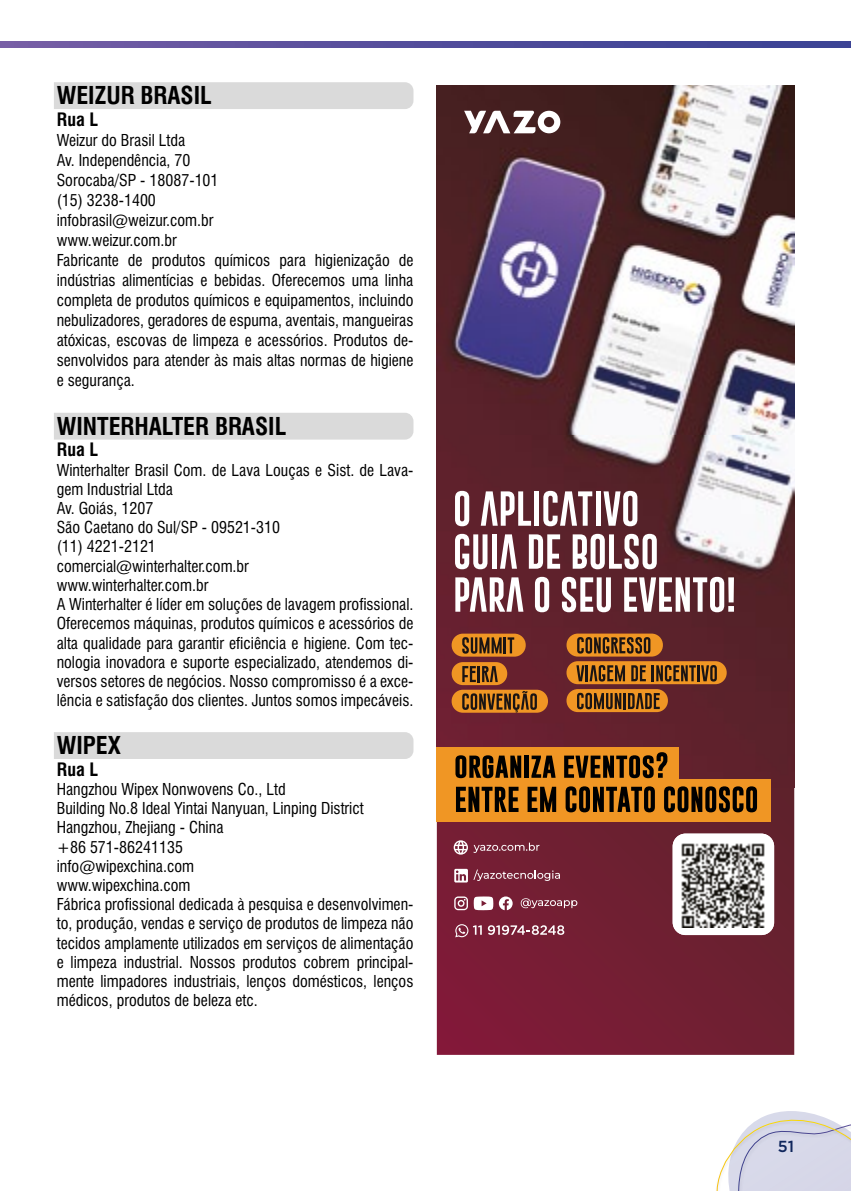
<style>
.page{position:relative;width:851px;height:1191px;background:#fff}
.page>*{position:absolute;margin:0;border:0;box-sizing:border-box;transform-origin:0 0}
.t1{font:700 condensed 24px "Swiss 721 BT";color:#000}
.t2{font:700 condensed 18px "Swiss 721 BT";letter-spacing:.01em;color:#000}
.t3{font:condensed 16px/19.2px "Swiss 721 BT";color:#000}
.t4{font:500 16px "Gotham";color:#0f265c}
</style>
<div class="page">
<svg style="left:716px;top:1111px;width:134px;height:80px"></svg>
<svg style="left:3px;top:41px;width:847px;height:7px;background:#554e9b"></svg>
<svg style="left:0;top:41px;width:3px;height:7px"></svg>
<div style="left:54px;top:82px;width:359px;height:27px;background:#dadada"></div>
<div style="left:54px;top:413px;width:359px;height:26px;background:#dadada"></div>
<div style="left:54px;top:732px;width:359px;height:27px;background:#dadada"></div>
<svg style="left:437px;top:787px;width:357px;height:267px;background:#731e33"></svg>
<img style="left:437px;top:85px;width:357px;height:702px">
<svg style="left:464px;top:111px;width:96px;height:22px"></svg>
<svg style="left:520px;top:898px;width:57px;height:10px"></svg>
<svg style="left:454px;top:896px;width:39px;height:14px"></svg>
<svg style="left:499px;top:896px;width:13px;height:14px"></svg>
<svg style="left:454px;top:869px;width:106px;height:13px"></svg>
<svg style="left:453px;top:840px;width:86px;height:14px"></svg>
<div style="left:437px;top:747px;width:242px;height:42px;background:#f09624"></div>
<div style="left:437px;top:779px;width:333px;height:43px;background:#f09624"></div>
<div style="left:566px;top:633px;width:96px;height:23px;background:#f09624;border-radius:11px"></div>
<div style="left:451px;top:689px;width:97px;height:23px;background:#f09624;border-radius:11px"></div>
<div style="left:451px;top:633px;width:74px;height:23px;background:#f09624;border-radius:11px"></div>
<div style="left:451px;top:662px;width:56px;height:23px;background:#f09624;border-radius:11px"></div>
<div style="left:566px;top:661px;width:160px;height:23px;background:#f09624;border-radius:11px"></div>
<div style="left:566px;top:689px;width:101px;height:23px;background:#f09624;border-radius:11px"></div>
<svg style="left:577px;top:637px;width:73px;height:16px"></svg>
<svg style="left:462px;top:691px;width:75px;height:21px"></svg>
<svg style="left:462px;top:637px;width:39px;height:16px"></svg>
<hr style="left:503px;top:637px;width:3px;height:16px;background:#1a1413">
<svg style="left:507px;top:637px;width:7px;height:16px"></svg>
<svg style="left:462px;top:666px;width:14px;height:16px"></svg>
<hr style="left:477px;top:666px;width:3px;height:16px;background:#1a1413">
<svg style="left:482px;top:666px;width:15px;height:16px"></svg>
<svg style="left:576px;top:665px;width:49px;height:16px"></svg>
<svg style="left:631px;top:665px;width:14px;height:16px"></svg>
<hr style="left:651px;top:665px;width:3px;height:16px;background:#1a1413">
<svg style="left:656px;top:665px;width:60px;height:16px"></svg>
<svg style="left:577px;top:693px;width:82px;height:16px"></svg>
<svg style="left:455px;top:491px;width:14px;height:35px"></svg>
<svg style="left:480px;top:491px;width:51px;height:35px"></svg>
<div style="left:534px;top:491px;width:5px;height:35px;background:#fff"></div>
<svg style="left:543px;top:491px;width:49px;height:35px"></svg>
<div style="left:595px;top:491px;width:5px;height:35px;background:#fff"></div>
<svg style="left:603px;top:491px;width:34px;height:35px"></svg>
<svg style="left:455px;top:534px;width:32px;height:35px"></svg>
<div style="left:492px;top:534px;width:5px;height:35px;background:#fff"></div>
<svg style="left:500px;top:534px;width:17px;height:35px"></svg>
<svg style="left:528px;top:534px;width:32px;height:35px"></svg>
<svg style="left:572px;top:534px;width:84px;height:35px"></svg>
<svg style="left:455px;top:577px;width:68px;height:34px"></svg>
<svg style="left:535px;top:577px;width:14px;height:35px"></svg>
<svg style="left:562px;top:577px;width:48px;height:35px"></svg>
<svg style="left:624px;top:577px;width:109px;height:35px"></svg>
<div style="left:728px;top:577px;width:5px;height:25px;background:#fff"></div>
<div style="left:672px;top:833px;width:102px;height:102px;background:#fff;border-radius:13px"></div>
<img style="left:681px;top:843px;width:84px;height:84px">
<svg style="left:455px;top:755px;width:66px;height:23px"></svg>
<hr style="left:524px;top:755px;width:4px;height:22px;background:#000">
<svg style="left:531px;top:755px;width:24px;height:22px"></svg>
<svg style="left:564px;top:752px;width:103px;height:26px"></svg>
<svg style="left:456px;top:786px;width:62px;height:26px"></svg>
<svg style="left:527px;top:786px;width:29px;height:26px"></svg>
<svg style="left:565px;top:786px;width:89px;height:26px"></svg>
<svg style="left:664px;top:786px;width:93px;height:26px"></svg>
<svg style="left:455px;top:924px;width:26px;height:13px"></svg>
<svg style="left:488px;top:925px;width:76px;height:10px"></svg>
<h1 class="t1" style="left:57px;top:81px;width:157px">WEIZUR BRASIL</h1>
<p class="t2" style="left:57px;top:109px;width:43px">Rua L</p>
<p class="t3" style="left:57px;top:130px;width:358px;line-height:20px">Weizur do Brasil Ltda<br>Av. Independência, 70<br>Sorocaba/SP - 18087-101<br>(15) 3238-1400<br>infobrasil@weizur.com.br<br>www.weizur.com.br<br>Fabricante de produtos químicos para higienização de indústrias alimentícias e bebidas. Oferecemos uma linha completa de produtos químicos e equipamentos, incluindo nebulizadores, geradores de espuma, aventais, mangueiras atóxicas, escovas de limpeza e acessórios. Produtos de&shy;senvolvidos para atender às mais altas normas de higiene e segurança.</p>
<h1 class="t1" style="left:57px;top:412px;width:231px">WINTERHALTER BRASIL</h1>
<p class="t2" style="left:57px;top:439px;width:43px">Rua L</p>
<p class="t3" style="left:57px;top:460px;width:358px">Winterhalter Brasil Com. de Lava Louças e Sist. de Lava&shy;gem Industrial Ltda<br>Av. Goiás, 1207<br>São Caetano do Sul/SP - 09521-310<br>(11) 4221-2121<br>comercial@winterhalter.com.br<br>www.winterhalter.com.br<br>A Winterhalter é líder em soluções de lavagem profissional.<br>Oferecemos máquinas, produtos químicos e acessórios de alta qualidade para garantir eficiência e higiene. Com tec&shy;nologia inovadora e suporte especializado, atendemos di&shy;versos setores de negócios. Nosso compromisso é a exce&shy;lência e satisfação dos clientes. Juntos somos impecáveis.</p>
<h1 class="t1" style="left:57px;top:731px;width:66px">WIPEX</h1>
<p class="t2" style="left:57px;top:758px;width:43px">Rua L</p>
<p class="t3" style="left:57px;top:779px;width:358px">Hangzhou Wipex Nonwovens Co., Ltd<br>Building No.8 Ideal Yintai Nanyuan, Linping District Hangzhou, Zhejiang - China<br>+86 571-86241135<br>info@wipexchina.com<br>www.wipexchina.com<br>Fábrica profissional dedicada à pesquisa e desenvolvimen&shy;to, produção, vendas e serviço de produtos de limpeza não tecidos amplamente utilizados em serviços de alimentação e limpeza industrial. Nossos produtos cobrem principal&shy;mente limpadores industriais, lenços domésticos, lenços médicos, produtos de beleza etc.</p>
<p class="t4" style="left:777px;top:1136px;width:18px">51</p>
</div>
